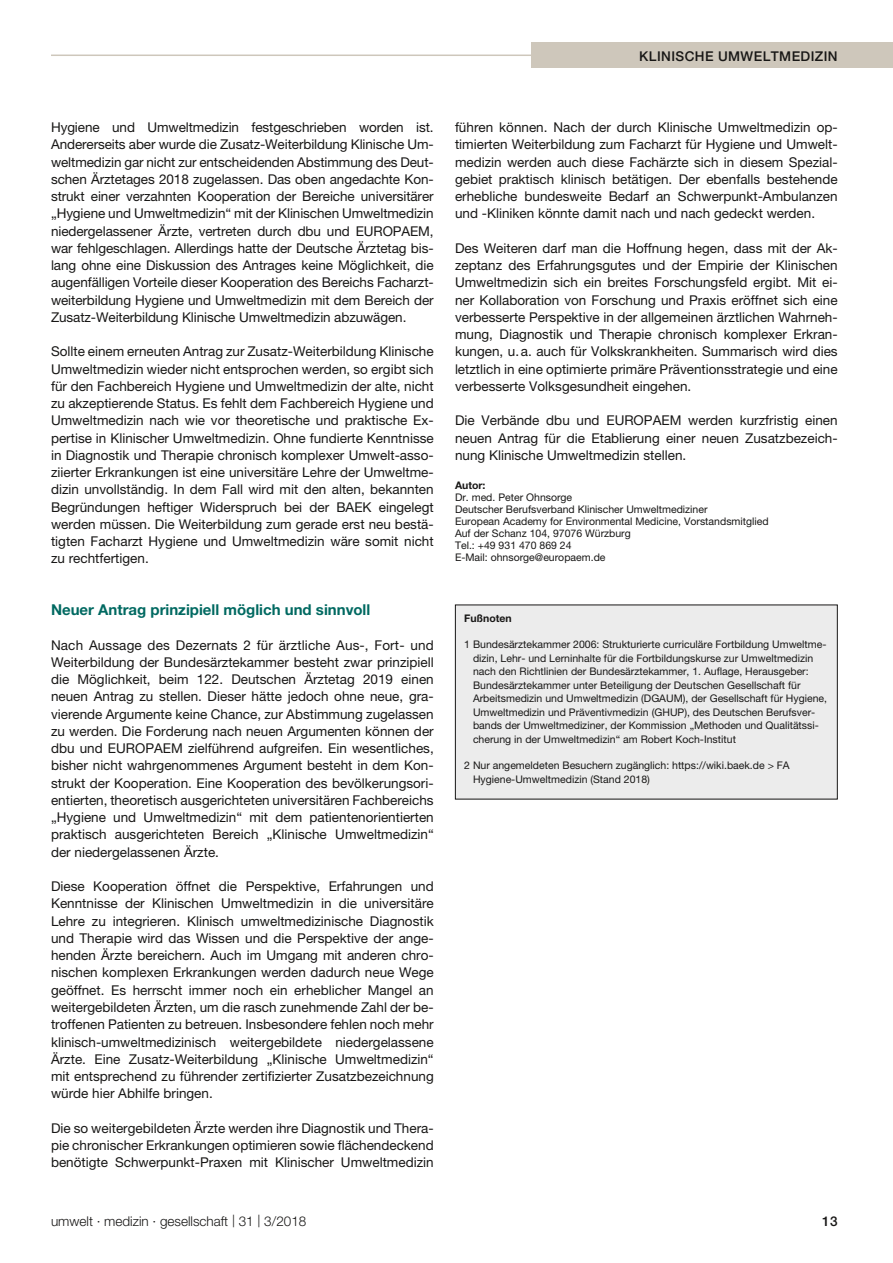
<style>
.page{position:relative;width:893px;height:1263px;background:#fff}
.page>*{position:absolute;margin:0;border:0;box-sizing:border-box;transform-origin:0 0}
.t1{font:700 15px "Helvetica Neue";color:#006961}
.t2{font:13.5px/17.2px "Helvetica Neue";color:#181716;text-align:justify}
.t3{font:300 13.5px "Helvetica Neue";color:#181716}
.t4{font:500 13.5px "Helvetica Neue";letter-spacing:.03em;color:#181716}
.t5{font:10.5px/13.5px "Helvetica Neue";color:#181716}
.t6{font:700 10.5px "Helvetica Neue";color:#181716}
.s1{font-size:16.8px}
</style>
<div class="page">
<hr style="left:51px;top:55px;width:480px;height:1px;background:#cec7bb">
<div style="left:531px;top:43px;width:362px;height:25px;background:#cec7bb"></div>
<div style="left:455px;top:605px;width:382px;height:194px;background:#ececec"></div>
<div style="left:455px;top:604px;width:383px;height:195px;border:1px solid #181716"></div>
<p class="t4" style="left:639px;top:48px;width:200px">KLINISCHE UMWELTMEDIZIN</p>
<p class="t2" style="left:51px;top:118px;width:384px">Hygiene und Umweltmedizin festgeschrieben worden ist.<br>Andererseits aber wurde die Zusatz-Weiterbildung Klinische Um&shy;weltmedizin gar nicht zur entscheidenden Abstimmung des Deut&shy;schen Ärztetages 2018 zugelassen. Das oben angedachte Kon&shy;strukt einer verzahnten Kooperation der Bereiche universitärer „Hygiene und Umweltmedizin“ mit der Klinischen Umweltmedizin niedergelassener Ärzte, vertreten durch dbu und EUROPAEM, war fehlgeschlagen. Allerdings hatte der Deutsche Ärztetag bis&shy;lang ohne eine Diskussion des Antrages keine Möglichkeit, die augenfälligen Vorteile dieser Kooperation des Bereichs Facharzt&shy;weiterbildung Hygiene und Umweltmedizin mit dem Bereich der Zusatz-Weiterbildung Klinische Umweltmedizin abzuwägen.</p>
<p class="t2" style="left:51px;top:343px;width:384px">Sollte einem erneuten Antrag zur Zusatz-Weiterbildung Klinische Umweltmedizin wieder nicht entsprochen werden, so ergibt sich für den Fachbereich Hygiene und Umweltmedizin der alte, nicht zu akzeptierende Status. Es fehlt dem Fachbereich Hygiene und Umweltmedizin nach wie vor theoretische und praktische Ex&shy;pertise in Klinischer Umweltmedizin. Ohne fundierte Kenntnisse in Diagnostik und Therapie chronisch komplexer Umwelt-asso&shy;ziierter Erkrankungen ist eine universitäre Lehre der Umweltme&shy;dizin unvollständig. In dem Fall wird mit den alten, bekannten Begründungen heftiger Widerspruch bei der BAEK eingelegt werden müssen. Die Weiterbildung zum gerade erst neu bestä&shy;tigten Facharzt Hygiene und Umweltmedizin wäre somit nicht zu rechtfertigen.</p>
<p class="t1" style="left:51px;top:600px;width:321px">Neuer Antrag prinzipiell möglich und sinnvoll</p>
<p class="t2" style="left:51px;top:636px;width:384px">Nach Aussage des Dezernats 2 für ärztliche Aus-, Fort- und Weiterbildung der Bundesärztekammer besteht zwar prinzipiell die Möglichkeit, beim 122. Deutschen Ärztetag 2019 einen neuen Antrag zu stellen. Dieser hätte jedoch ohne neue, gra&shy;vierende Argumente keine Chance, zur Abstimmung zugelassen zu werden. Die Forderung nach neuen Argumenten können der dbu und EUROPAEM zielführend aufgreifen. Ein wesentliches, bisher nicht wahrgenommenes Argument besteht in dem Kon&shy;strukt der Kooperation. Eine Kooperation des bevölkerungsori&shy;entierten, theoretisch ausgerichteten universitären Fachbereichs „Hygiene und Umweltmedizin“ mit dem patientenorientierten praktisch ausgerichteten Bereich „Klinische Umweltmedizin“ der niedergelassenen Ärzte.</p>
<p class="t2" style="left:51px;top:877px;width:384px">Diese Kooperation öffnet die Perspektive, Erfahrungen und Kenntnisse der Klinischen Umweltmedizin in die universitäre Lehre zu integrieren. Klinisch umweltmedizinische Diagnostik und Therapie wird das Wissen und die Perspektive der ange&shy;henden Ärzte bereichern. Auch im Umgang mit anderen chro&shy;nischen komplexen Erkrankungen werden dadurch neue Wege geöffnet. Es herrscht immer noch ein erheblicher Mangel an weitergebildeten Ärzten, um die rasch zunehmende Zahl der be&shy;troffenen Patienten zu betreuen. Insbesondere fehlen noch mehr klinisch-umweltmedizinisch weitergebildete niedergelassene Ärzte. Eine Zusatz-Weiterbildung „Klinische Umweltmedizin“ mit entsprechend zu führender zertifizierter Zusatzbezeichnung würde hier Abhilfe bringen.</p>
<p class="t2" style="left:51px;top:1119px;width:384px">Die so weitergebildeten Ärzte werden ihre Diagnostik und Thera&shy;pie chronischer Erkrankungen optimieren sowie flächendeckend benötigte Schwerpunkt-Praxen mit Klinischer Umweltmedizin</p>
<p class="t2" style="left:455px;top:119px;width:384px">führen können. Nach der durch Klinische Umweltmedizin op&shy;timierten Weiterbildung zum Facharzt für Hygiene und Umwelt&shy;medizin werden auch diese Fachärzte sich in diesem Spezial&shy;gebiet praktisch klinisch betätigen. Der ebenfalls bestehende erhebliche bundesweite Bedarf an Schwerpunkt-Ambulanzen und -Kliniken könnte damit nach und nach gedeckt werden.</p>
<p class="t2" style="left:455px;top:239px;width:384px">Des Weiteren darf man die Hoffnung hegen, dass mit der Ak&shy;zeptanz des Erfahrungsgutes und der Empirie der Klinischen Umweltmedizin sich ein breites Forschungsfeld ergibt. Mit ei&shy;ner Kollaboration von Forschung und Praxis eröffnet sich eine verbesserte Perspektive in der allgemeinen ärztlichen Wahrneh&shy;mung, Diagnostik und Therapie chronisch komplexer Erkran&shy;kungen, u.a. auch für Volkskrankheiten. Summarisch wird dies letztlich in eine optimierte primäre Präventionsstrategie und eine verbesserte Volksgesundheit eingehen.</p>
<p class="t2" style="left:455px;top:412px;width:384px">Die Verbände dbu und EUROPAEM werden kurzfristig einen neuen Antrag für die Etablierung einer neuen Zusatzbezeich&shy;nung Klinische Umweltmedizin stellen.</p>
<p class="t6" style="left:455px;top:479px;width:32px">Autor:</p>
<p class="t5" style="left:455px;top:491px;width:315px;line-height:12px">Dr. med. Peter Ohnsorge<br>Deutscher Berufsverband Klinischer Umweltmediziner<br>European Academy for Environmental Medicine, Vorstandsmitglied Auf der Schanz 104, 97076 Würzburg<br>Tel.: +49 931 470 869 24<br>E-Mail: ohnsorge@europaem.de</p>
<p class="t6" style="left:464px;top:612px;width:49px">Fußnoten</p>
<p class="t5" style="left:473px;top:638px;width:356px;text-indent:-9px">1 Bundesärztekammer 2006: Strukturierte curriculäre Fortbildung Umweltme&shy;dizin, Lehr- und Lerninhalte für die Fortbildungskurse zur Umweltmedizin nach den Richtlinien der Bundesärztekammer, 1. Auflage, Herausgeber:<br>Bundesärztekammer unter Beteiligung der Deutschen Gesellschaft für Arbeitsmedizin und Umweltmedizin (DGAUM), der Gesellschaft für Hygiene, Umweltmedizin und Präventivmedizin (GHUP), des Deutschen Berufsver&shy;bands der Umweltmediziner, der Kommission „Methoden und Qualitätssi&shy;cherung in der Umweltmedizin“ am Robert Koch-Institut</p>
<p class="t5" style="left:473px;top:758px;width:318px;text-indent:-9px">2 Nur angemeldeten Besuchern zugänglich: https://wiki.baek.de &gt; FA<br>Hygiene-Umweltmedizin (Stand 2018)</p>
<p class="t3" style="left:51px;top:1213px;width:257px">umwelt · medizin · gesellschaft <span class="s1">|</span> 31 <span class="s1">|</span> 3/2018</p>
<p class="t4" style="left:822px;top:1213px;width:17px">13</p>
</div>
